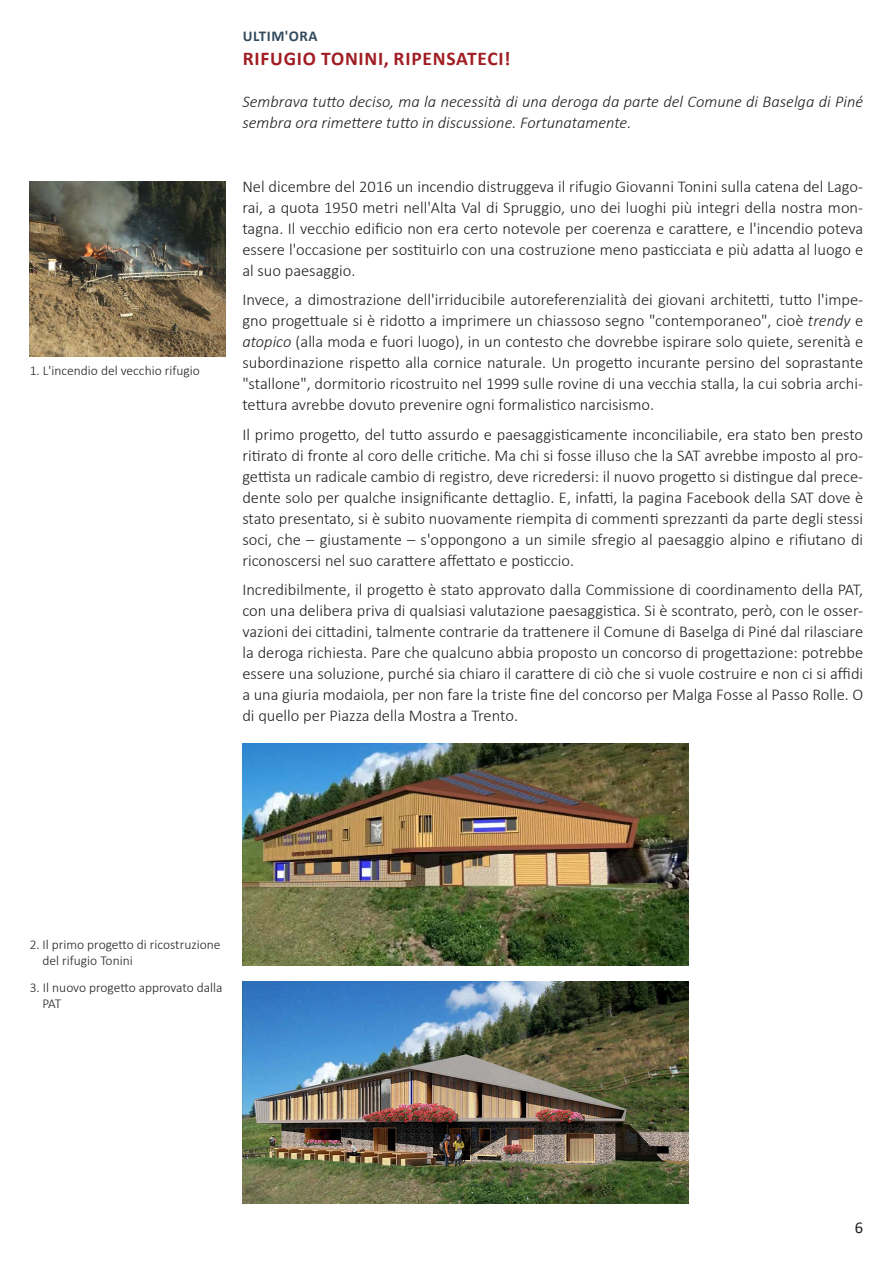
<style>
.page{position:relative;width:893px;height:1263px;background:#fff}
.page>*{position:absolute;margin:0;border:0;box-sizing:border-box;transform-origin:0 0}
.Titolo{font:700 19.5px "Calibri";letter-spacing:.04em;color:#a01d23}
.Testo{font:300 16.5px/21px "Calibri";color:#231f20;text-align:justify}
.Riassunto_o_introduz{font:italic 300 16.5px/21px "Calibri";color:#231f20}
.t1{font:16.5px "Calibri";color:#231f20}
.Occhiello{font:700 15px "Calibri";letter-spacing:.04em;color:#344b5d}
.Didascalia{font:300 13.5px/16.2px "Calibri";color:#231f20}
.s1{font-style:italic}
</style>
<div class="page">
<img style="left:30px;top:182px;width:195px;height:174px">
<img style="left:242px;top:744px;width:447px;height:221px">
<img style="left:242px;top:982px;width:447px;height:221px">
<p class="Didascalia" style="left:30px;top:362px;width:172px">1. L'incendio del vecchio rifugio</p>
<p class="Occhiello" style="left:243px;top:25px;width:76px">ULTIM'ORA</p>
<p class="Titolo" style="left:243px;top:45px;width:269px">RIFUGIO TONINI, RIPENSATECI!</p>
<p class="Riassunto_o_introduz" style="left:242px;top:91px;width:622px">Sembrava tutto deciso, ma la necessità di una deroga da parte del Comune di Baselga di Piné sembra ora rimettere tutto in discussione. Fortunatamente.</p>
<p class="Testo" style="left:242px;top:175px;width:622px">Nel dicembre del 2016 un incendio distruggeva il rifugio Giovanni Tonini sulla catena del Lago&shy;rai, a quota 1950 metri nell'Alta Val di Spruggio, uno dei luoghi più integri della nostra mon&shy;tagna. Il vecchio edificio non era certo notevole per coerenza e carattere, e l'incendio poteva essere l'occasione per sostituirlo con una costruzione meno pasticciata e più adatta al luogo e al suo paesaggio.</p>
<p class="Testo" style="left:242px;top:289px;width:622px">Invece, a dimostrazione dell'irriducibile autoreferenzialità dei giovani architetti, tutto l'impe&shy;gno progettuale si è ridotto a imprimere un chiassoso segno "contemporaneo", cioè <span class="s1">trendy</span> e <span class="s1">atopico</span> (alla moda e fuori luogo), in un contesto che dovrebbe ispirare solo quiete, serenità e subordinazione rispetto alla cornice naturale. Un progetto incurante persino del soprastante "stallone", dormitorio ricostruito nel 1999 sulle rovine di una vecchia stalla, la cui sobria archi&shy;tettura avrebbe dovuto prevenire ogni formalistico narcisismo.</p>
<p class="Testo" style="left:242px;top:423px;width:622px">Il primo progetto, del tutto assurdo e paesaggisticamente inconciliabile, era stato ben presto ritirato di fronte al coro delle critiche. Ma chi si fosse illuso che la SAT avrebbe imposto al pro&shy;gettista un radicale cambio di registro, deve ricredersi: il nuovo progetto si distingue dal prece&shy;dente solo per qualche insignificante dettaglio. E, infatti, la pagina Facebook della SAT dove è stato presentato, si è subito nuovamente riempita di commenti sprezzanti da parte degli stessi soci, che – giustamente – s'oppongono a un simile sfregio al paesaggio alpino e rifiutano di riconoscersi nel suo carattere affettato e posticcio.</p>
<p class="Testo" style="left:242px;top:579px;width:622px">Incredibilmente, il progetto è stato approvato dalla Commissione di coordinamento della PAT, con una delibera priva di qualsiasi valutazione paesaggistica. Si è scontrato, però, con le osser&shy;vazioni dei cittadini, talmente contrarie da trattenere il Comune di Baselga di Piné dal rilasciare la deroga richiesta. Pare che qualcuno abbia proposto un concorso di progettazione: potrebbe essere una soluzione, purché sia chiaro il carattere di ciò che si vuole costruire e non ci si affidi a una giuria modaiola, per non fare la triste fine del concorso per Malga Fosse al Passo Rolle. O di quello per Piazza della Mostra a Trento.</p>
<p class="Didascalia" style="left:43px;top:936px;width:179px;text-indent:-13px">2. Il primo progetto di ricostruzione del rifugio Tonini</p>
<p class="Didascalia" style="left:43px;top:979px;width:182px;text-indent:-13px">3. Il nuovo progetto approvato dalla<br>PAT</p>
<p class="t1" style="left:855px;top:1216px;width:10px">6</p>
</div>
